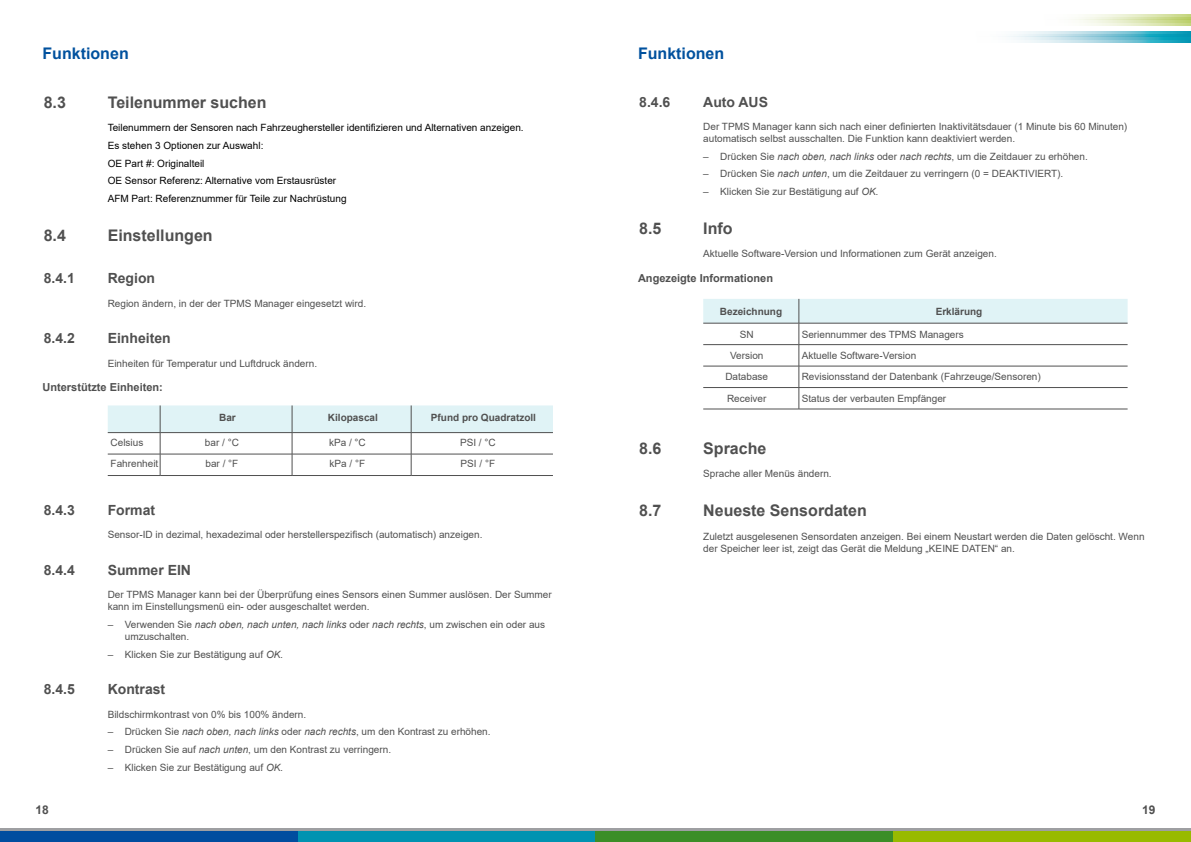
<style>
.page{position:relative;width:1191px;height:842px;background:#fff}
.page>*{position:absolute;margin:0;border:0;box-sizing:border-box;transform-origin:0 0}
.t1{font:700 16px "Arial";color:#505050}
.t2{font:700 16px "Arial";color:#00519e}
.t3{font:700 14px "Arial";color:#505050}
.t4{font:700 12px "Arial";color:#505050}
.t5{font:700 11px "Arial";color:#505050}
.t6{font:10px/12px "Arial";color:#505050}
.t7{font:10px/17.7px "Arial";color:#000}
.t8{font:700 10px "Arial";color:#505050}
.s1{font-style:italic}
</style>
<div class="page">
<div style="left:0;top:831px;width:298px;height:11px;background:#004d9f"></div>
<div style="left:298px;top:831px;width:297px;height:11px;background:#0093b1"></div>
<div style="left:595px;top:831px;width:298px;height:11px;background:#3b8e27"></div>
<div style="left:893px;top:831px;width:298px;height:11px;background:#98ba00"></div>
<hr style="left:0;top:828px;width:1191px;height:3px;background:#9e9fa2">
<svg style="left:1087px;top:23px;width:104px;height:3px"></svg>
<svg style="left:1080px;top:20px;width:111px;height:3px"></svg>
<svg style="left:1072px;top:14px;width:119px;height:6px"></svg>
<svg style="left:1023px;top:40px;width:168px;height:3px"></svg>
<svg style="left:1016px;top:37px;width:175px;height:3px"></svg>
<svg style="left:1007px;top:31px;width:184px;height:6px"></svg>
<svg style="left:108px;top:405px;width:445px;height:70px"></svg>
<hr style="left:108px;top:475px;width:52px;height:1px;background:#505050">
<hr style="left:160px;top:475px;width:132px;height:1px;background:#505050">
<hr style="left:292px;top:475px;width:119px;height:1px;background:#505050">
<hr style="left:411px;top:475px;width:142px;height:1px;background:#505050">
<svg style="left:703px;top:299px;width:424px;height:110px"></svg>
<hr style="left:703px;top:409px;width:96px;height:1px;background:#505050">
<hr style="left:799px;top:409px;width:328px;height:1px;background:#505050">
<h1 class="t2" style="left:43px;top:42px;width:88px">Funktionen</h1>
<h1 class="t2" style="left:638px;top:42px;width:88px">Funktionen</h1>
<h1 class="t1" style="left:44px;top:91px;width:24px">8.3</h1>
<h1 class="t1" style="left:108px;top:91px;width:160px">Teilenummer suchen</h1>
<p class="t7" style="left:108px;top:119px;width:417px">Teilenummern der Sensoren nach Fahrzeughersteller identifizieren und Alternativen anzeigen.<br>Es stehen 3 Optionen zur Auswahl:<br>OE Part #: Originalteil<br>OE Sensor Referenz: Alternative vom Erstausrüster<br>AFM Part: Referenznummer für Teile zur Nachrüstung</p>
<h1 class="t1" style="left:44px;top:224px;width:24px">8.4</h1>
<h1 class="t1" style="left:108px;top:224px;width:106px">Einstellungen</h1>
<h2 class="t3" style="left:44px;top:269px;width:33px">8.4.1</h2>
<h2 class="t3" style="left:108px;top:269px;width:49px">Region</h2>
<p class="t6" style="left:108px;top:297px;width:260px">Region ändern, in der der TPMS Manager eingesetzt wird.</p>
<h2 class="t3" style="left:44px;top:329px;width:33px">8.4.2</h2>
<h2 class="t3" style="left:108px;top:329px;width:65px">Einheiten</h2>
<p class="t6" style="left:108px;top:357px;width:211px">Einheiten für Temperatur und Luftdruck ändern.</p>
<p class="t5" style="left:43px;top:380px;width:122px">Unterstützte Einheiten:</p>
<p class="t8" style="left:219px;top:411px;width:18px">Bar</p>
<p class="t8" style="left:328px;top:411px;width:52px">Kilopascal</p>
<p class="t8" style="left:431px;top:411px;width:107px">Pfund pro Quadratzoll</p>
<p class="t6" style="left:111px;top:436px;width:34px">Celsius</p>
<p class="t6" style="left:205px;top:436px;width:36px">bar / °C</p>
<p class="t6" style="left:329px;top:436px;width:38px">kPa / °C</p>
<p class="t6" style="left:460px;top:436px;width:37px">PSI / °C</p>
<p class="t6" style="left:111px;top:457px;width:49px">Fahrenheit</p>
<p class="t6" style="left:205px;top:457px;width:34px">bar / °F</p>
<p class="t6" style="left:329px;top:457px;width:37px">kPa / °F</p>
<p class="t6" style="left:460px;top:457px;width:36px">PSI / °F</p>
<h2 class="t3" style="left:44px;top:500px;width:33px">8.4.3</h2>
<h2 class="t3" style="left:108px;top:500px;width:49px">Format</h2>
<p class="t6" style="left:108px;top:529px;width:376px">Sensor-ID in dezimal, hexadezimal oder herstellerspezifisch (automatisch) anzeigen.</p>
<h2 class="t3" style="left:44px;top:560px;width:33px">8.4.4</h2>
<h2 class="t3" style="left:108px;top:560px;width:85px">Summer EIN</h2>
<p class="t6" style="left:108px;top:589px;width:445px">Der TPMS Manager kann bei der Überprüfung eines Sensors einen Summer auslösen. Der Summer kann im Einstellungsmenü ein- oder ausgeschaltet werden.</p>
<p class="t6" style="left:125px;top:618px;width:422px;text-indent:-17px">– Verwenden Sie <span class="s1">nach oben, nach unten, nach links</span> oder <span class="s1">nach rechts</span>, um zwischen ein oder aus umzuschalten.</p>
<p class="t6" style="left:108px;top:648px;width:177px">– Klicken Sie zur Bestätigung auf <span class="s1">OK.</span></p>
<h2 class="t3" style="left:44px;top:680px;width:33px">8.4.5</h2>
<h2 class="t3" style="left:108px;top:680px;width:59px">Kontrast</h2>
<p class="t6" style="left:108px;top:708px;width:200px">Bildschirmkontrast von 0% bis 100% ändern.</p>
<p class="t6" style="left:108px;top:726px;width:384px">– Drücken Sie <span class="s1">nach oben, nach links</span> oder <span class="s1">nach rechts</span>, um den Kontrast zu erhöhen.</p>
<p class="t6" style="left:108px;top:743px;width:285px">– Drücken Sie auf <span class="s1">nach unten</span>, um den Kontrast zu verringern.</p>
<p class="t6" style="left:108px;top:761px;width:177px">– Klicken Sie zur Bestätigung auf <span class="s1">OK.</span></p>
<h2 class="t3" style="left:639px;top:92px;width:33px">8.4.6</h2>
<h2 class="t3" style="left:703px;top:92px;width:66px">Auto AUS</h2>
<p class="t6" style="left:703px;top:120px;width:425px">Der TPMS Manager kann sich nach einer definierten Inaktivitätsdauer (1 Minute bis 60 Minuten) automatisch selbst ausschalten. Die Funktion kann deaktiviert werden.</p>
<p class="t6" style="left:703px;top:150px;width:386px">– Drücken Sie <span class="s1">nach oben, nach links</span> oder <span class="s1">nach rechts</span>, um die Zeitdauer zu erhöhen.</p>
<p class="t6" style="left:703px;top:168px;width:362px">– Drücken Sie <span class="s1">nach unten</span>, um die Zeitdauer zu verringern (0 = DEAKTIVIERT).</p>
<p class="t6" style="left:703px;top:185px;width:177px">– Klicken Sie zur Bestätigung auf <span class="s1">OK.</span></p>
<h1 class="t1" style="left:639px;top:217px;width:24px">8.5</h1>
<h1 class="t1" style="left:703px;top:217px;width:31px">Info</h1>
<p class="t6" style="left:703px;top:248px;width:295px">Aktuelle Software-Version und Informationen zum Gerät anzeigen.</p>
<p class="t5" style="left:638px;top:270px;width:137px">Angezeigte Informationen</p>
<p class="t8" style="left:720px;top:304px;width:64px">Bezeichnung</p>
<p class="t8" style="left:935px;top:304px;width:48px">Erklärung</p>
<p class="t6" style="left:740px;top:328px;width:15px">SN</p>
<p class="t6" style="left:801px;top:328px;width:164px">Seriennummer des TPMS Managers</p>
<p class="t6" style="left:730px;top:349px;width:35px">Version</p>
<p class="t6" style="left:801px;top:349px;width:116px">Aktuelle Software-Version</p>
<p class="t6" style="left:725px;top:371px;width:44px">Database</p>
<p class="t6" style="left:801px;top:371px;width:240px">Revisionsstand der Datenbank (Fahrzeuge/Sensoren)</p>
<p class="t6" style="left:727px;top:392px;width:41px">Receiver</p>
<p class="t6" style="left:801px;top:392px;width:146px">Status der verbauten Empfänger</p>
<h1 class="t1" style="left:639px;top:437px;width:24px">8.6</h1>
<h1 class="t1" style="left:703px;top:437px;width:65px">Sprache</h1>
<p class="t6" style="left:703px;top:468px;width:130px">Sprache aller Menüs ändern.</p>
<h1 class="t1" style="left:639px;top:499px;width:24px">8.7</h1>
<h1 class="t1" style="left:703px;top:499px;width:165px">Neueste Sensordaten</h1>
<p class="t6" style="left:703px;top:530px;width:443px">Zuletzt ausgelesenen Sensordaten anzeigen. Bei einem Neustart werden die Daten gelöscht. Wenn der Speicher leer ist, zeigt das Gerät die Meldung „KEINE DATEN“ an.</p>
<p class="t4" style="left:35px;top:801px;width:15px">18</p>
<p class="t4" style="left:1142px;top:801px;width:15px">19</p>
</div>
